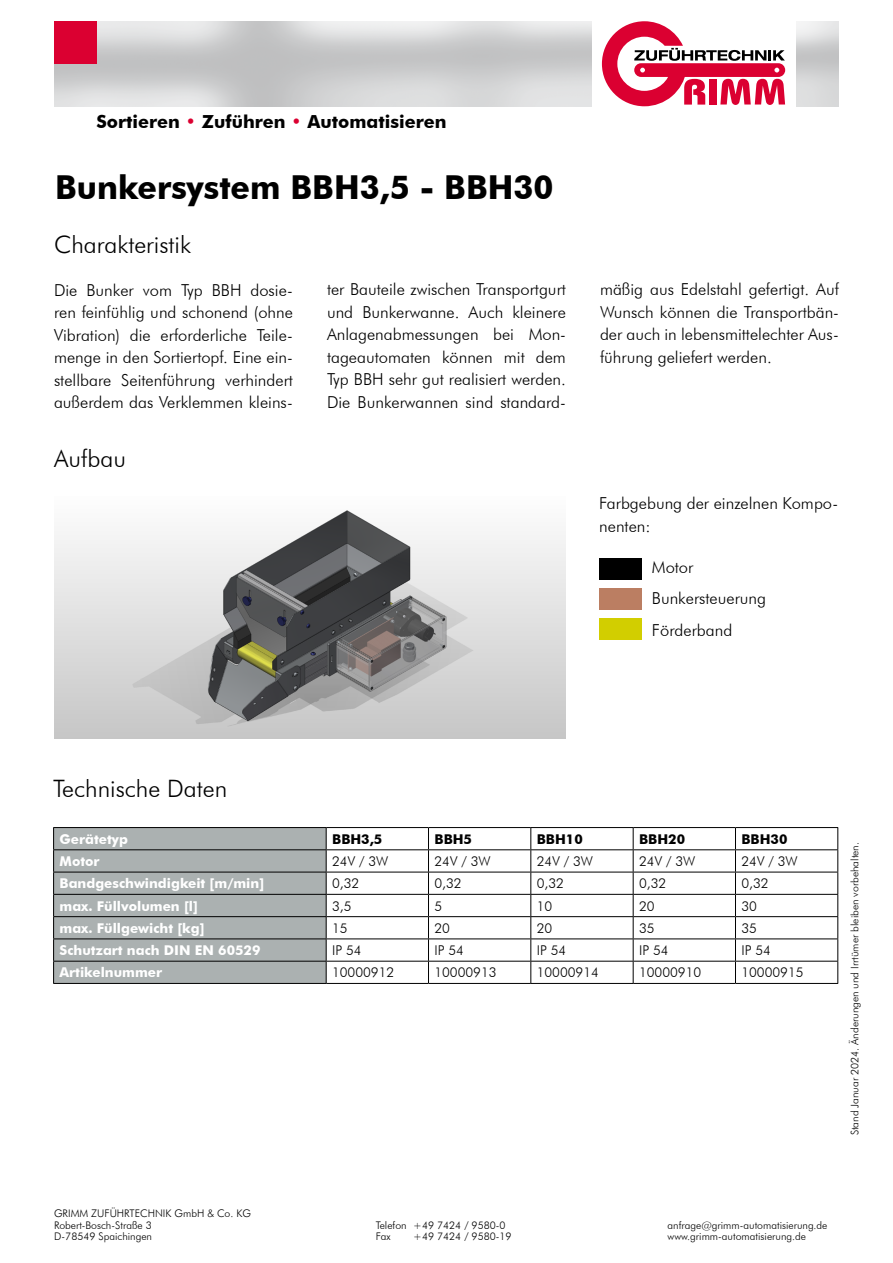
<style>
.page{position:relative;width:893px;height:1263px;background:#fff}
.page>*{position:absolute;margin:0;border:0;box-sizing:border-box;transform-origin:0 0}
.t1{font:700 33px "Futura BT";color:#000}
.t2{font:300 24px "Futura BT";color:#000}
.t3{font:700 18px "Futura BT";color:#000}
.t4{font:300 16.5px/22.5px "Futura BT";color:#000;text-align:justify}
.t5{font:300 13.5px "Futura BT";color:#000}
.t6{font:700 13.5px "Futura BT";color:#fff}
.t7{font:700 13.5px "Futura BT";color:#000}
.t8{font:300 10.5px/11.2px "Futura BT";color:#000}
.s1{color:#db0031}
</style>
<div class="page">
<div style="left:54px;top:21px;width:43px;height:43px;background:#db0031"></div>
<svg style="left:602px;top:21px;width:183px;height:85px"></svg>
<img style="left:54px;top:510px;width:511px;height:229px">
<hr style="left:326px;top:827px;width:102px;height:1px;background:#000">
<hr style="left:428px;top:827px;width:103px;height:1px;background:#000">
<hr style="left:531px;top:827px;width:102px;height:1px;background:#000">
<hr style="left:633px;top:827px;width:102px;height:1px;background:#000">
<hr style="left:735px;top:827px;width:103px;height:1px;background:#000">
<hr style="left:326px;top:849px;width:102px;height:1px;background:#000">
<hr style="left:428px;top:849px;width:103px;height:1px;background:#000">
<hr style="left:531px;top:849px;width:102px;height:1px;background:#000">
<hr style="left:633px;top:849px;width:102px;height:1px;background:#000">
<hr style="left:735px;top:849px;width:103px;height:1px;background:#000">
<hr style="left:326px;top:872px;width:102px;height:1px;background:#000">
<hr style="left:428px;top:872px;width:103px;height:1px;background:#000">
<hr style="left:531px;top:872px;width:102px;height:1px;background:#000">
<hr style="left:633px;top:872px;width:102px;height:1px;background:#000">
<hr style="left:735px;top:872px;width:103px;height:1px;background:#000">
<hr style="left:326px;top:961px;width:102px;height:1px;background:#000">
<hr style="left:428px;top:961px;width:103px;height:1px;background:#000">
<hr style="left:531px;top:961px;width:102px;height:1px;background:#000">
<hr style="left:633px;top:961px;width:102px;height:1px;background:#000">
<hr style="left:735px;top:961px;width:103px;height:1px;background:#000">
<hr style="left:53px;top:983px;width:273px;height:1px;background:#000">
<hr style="left:326px;top:983px;width:102px;height:1px;background:#000">
<hr style="left:428px;top:983px;width:103px;height:1px;background:#000">
<hr style="left:531px;top:983px;width:102px;height:1px;background:#000">
<hr style="left:633px;top:983px;width:102px;height:1px;background:#000">
<hr style="left:735px;top:983px;width:103px;height:1px;background:#000">
<hr style="left:326px;top:894px;width:102px;height:1px;background:#000">
<hr style="left:428px;top:894px;width:103px;height:1px;background:#000">
<hr style="left:531px;top:894px;width:102px;height:1px;background:#000">
<hr style="left:633px;top:894px;width:102px;height:1px;background:#000">
<hr style="left:735px;top:894px;width:103px;height:1px;background:#000">
<hr style="left:326px;top:916px;width:102px;height:1px;background:#000">
<svg style="left:53px;top:827px;width:274px;height:156px;background:#a2a8a8"></svg>
<hr style="left:428px;top:916px;width:103px;height:1px;background:#000">
<svg style="left:428px;top:828px;width:1px;height:155px"></svg>
<hr style="left:531px;top:916px;width:102px;height:1px;background:#000">
<svg style="left:530px;top:828px;width:1px;height:155px"></svg>
<hr style="left:633px;top:916px;width:102px;height:1px;background:#000">
<svg style="left:633px;top:828px;width:1px;height:155px"></svg>
<hr style="left:735px;top:916px;width:103px;height:1px;background:#000">
<svg style="left:735px;top:828px;width:1px;height:155px"></svg>
<svg style="left:837px;top:828px;width:1px;height:155px"></svg>
<hr style="left:53px;top:938px;width:273px;height:1px;background:#000">
<hr style="left:326px;top:938px;width:102px;height:1px;background:#000">
<hr style="left:428px;top:938px;width:103px;height:1px;background:#000">
<hr style="left:531px;top:938px;width:102px;height:1px;background:#000">
<hr style="left:633px;top:938px;width:102px;height:1px;background:#000">
<hr style="left:735px;top:938px;width:103px;height:1px;background:#000">
<div style="left:599px;top:588px;width:43px;height:21px;background:#bb7e62"></div>
<div style="left:599px;top:558px;width:43px;height:21px;background:#000"></div>
<div style="left:599px;top:619px;width:43px;height:21px;background:#d2ce00"></div>
<p class="t3" style="left:97px;top:111px;width:351px">Sortieren <span class="s1">•</span> Zuführen <span class="s1">•</span> Automatisieren</p>
<h1 class="t1" style="left:55px;top:167px;width:500px">Bunkersystem BBH3,5 - BBH30</h1>
<h2 class="t2" style="left:54px;top:230px;width:138px">Charakteristik</h2>
<p class="t4" style="left:54px;top:279px;width:240px">Die Bunker vom Typ BBH dosie&shy;ren feinfühlig und schonend (ohne Vibration) die erforderliche Teile&shy;menge in den Sortiertopf. Eine ein&shy;stellbare Seitenführung verhindert außerdem das Verklemmen kleins-</p>
<p class="t4" style="left:327px;top:278px;width:240px">ter Bauteile zwischen Transportgurt und Bunkerwanne. Auch kleinere Anlagenabmessungen bei Mon&shy;tageautomaten können mit dem Typ BBH sehr gut realisiert werden.<br>Die Bunkerwannen sind standard-</p>
<p class="t4" style="left:600px;top:278px;width:240px">mäßig aus Edelstahl gefertigt. Auf Wunsch können die Transportbän&shy;der auch in lebensmittelechter Aus&shy;führung geliefert werden.</p>
<h2 class="t2" style="left:54px;top:444px;width:73px">Aufbau</h2>
<p class="t4" style="left:599px;top:492px;width:240px">Farbgebung der einzelnen Kompo&shy;nenten:</p>
<p class="t4" style="left:652px;top:551px;width:116px;line-height:31.5px;text-align:left">Motor<br>Bunkersteuerung<br>Förderband</p>
<h2 class="t2" style="left:53px;top:774px;width:176px">Technische Daten</h2>
<p class="t6" style="left:60px;top:831px;width:70px">Gerätetyp</p>
<p class="t7" style="left:332px;top:831px;width:52px">BBH3,5</p>
<p class="t7" style="left:434px;top:831px;width:39px">BBH5</p>
<p class="t7" style="left:537px;top:831px;width:48px">BBH10</p>
<p class="t7" style="left:639px;top:831px;width:48px">BBH20</p>
<p class="t7" style="left:741px;top:831px;width:48px">BBH30</p>
<p class="t6" style="left:60px;top:853px;width:42px">Motor</p>
<p class="t5" style="left:332px;top:853px;width:58px">24V / 3W</p>
<p class="t5" style="left:434px;top:853px;width:58px">24V / 3W</p>
<p class="t5" style="left:537px;top:853px;width:58px">24V / 3W</p>
<p class="t5" style="left:639px;top:853px;width:58px">24V / 3W</p>
<p class="t5" style="left:741px;top:853px;width:58px">24V / 3W</p>
<p class="t6" style="left:60px;top:875px;width:206px">Bandgeschwindigkeit [m/min]</p>
<p class="t5" style="left:332px;top:875px;width:29px">0,32</p>
<p class="t5" style="left:434px;top:875px;width:29px">0,32</p>
<p class="t5" style="left:537px;top:875px;width:29px">0,32</p>
<p class="t5" style="left:639px;top:875px;width:29px">0,32</p>
<p class="t5" style="left:741px;top:875px;width:29px">0,32</p>
<p class="t6" style="left:60px;top:898px;width:140px">max. Füllvolumen [l]</p>
<p class="t5" style="left:332px;top:898px;width:21px">3,5</p>
<p class="t5" style="left:434px;top:898px;width:9px">5</p>
<p class="t5" style="left:537px;top:898px;width:17px">10</p>
<p class="t5" style="left:639px;top:898px;width:17px">20</p>
<p class="t5" style="left:741px;top:898px;width:17px">30</p>
<p class="t6" style="left:60px;top:920px;width:147px">max. Füllgewicht [kg]</p>
<p class="t5" style="left:332px;top:920px;width:17px">15</p>
<p class="t5" style="left:434px;top:920px;width:17px">20</p>
<p class="t5" style="left:537px;top:920px;width:17px">20</p>
<p class="t5" style="left:639px;top:920px;width:17px">35</p>
<p class="t5" style="left:741px;top:920px;width:17px">35</p>
<p class="t6" style="left:60px;top:942px;width:202px">Schutzart nach DIN EN 60529</p>
<p class="t5" style="left:332px;top:942px;width:31px">IP 54</p>
<p class="t5" style="left:434px;top:942px;width:31px">IP 54</p>
<p class="t5" style="left:537px;top:942px;width:31px">IP 54</p>
<p class="t5" style="left:639px;top:942px;width:31px">IP 54</p>
<p class="t5" style="left:741px;top:942px;width:31px">IP 54</p>
<p class="t6" style="left:60px;top:964px;width:104px">Artikelnummer</p>
<p class="t5" style="left:332px;top:964px;width:64px">10000912</p>
<p class="t5" style="left:434px;top:964px;width:64px">10000913</p>
<p class="t5" style="left:537px;top:964px;width:64px">10000914</p>
<p class="t5" style="left:639px;top:964px;width:64px">10000910</p>
<p class="t5" style="left:741px;top:964px;width:64px">10000915</p>
<p class="t8" style="left:849px;top:1135px;width:295px;rotate:-90deg">Stand Januar 2024. Änderungen und Irrtümer bleiben vorbehalten.</p>
<p class="t8" style="left:54px;top:1208px;width:199px">GRIMM ZUFÜHRTECHNIK GmbH &amp; Co. KG<br>Robert-Bosch-Straße 3<br>D-78549 Spaichingen</p>
<p class="t8" style="left:376px;top:1219px;width:131px">Telefon +49 7424 / 9580-0<br>Fax</p>
<p class="t8" style="left:413px;top:1230px;width:100px">+49 7424 / 9580-19</p>
<p class="t8" style="left:668px;top:1219px;width:161px">anfrage@grimm-automatisierung.de www.grimm-automatisierung.de</p>
</div>
